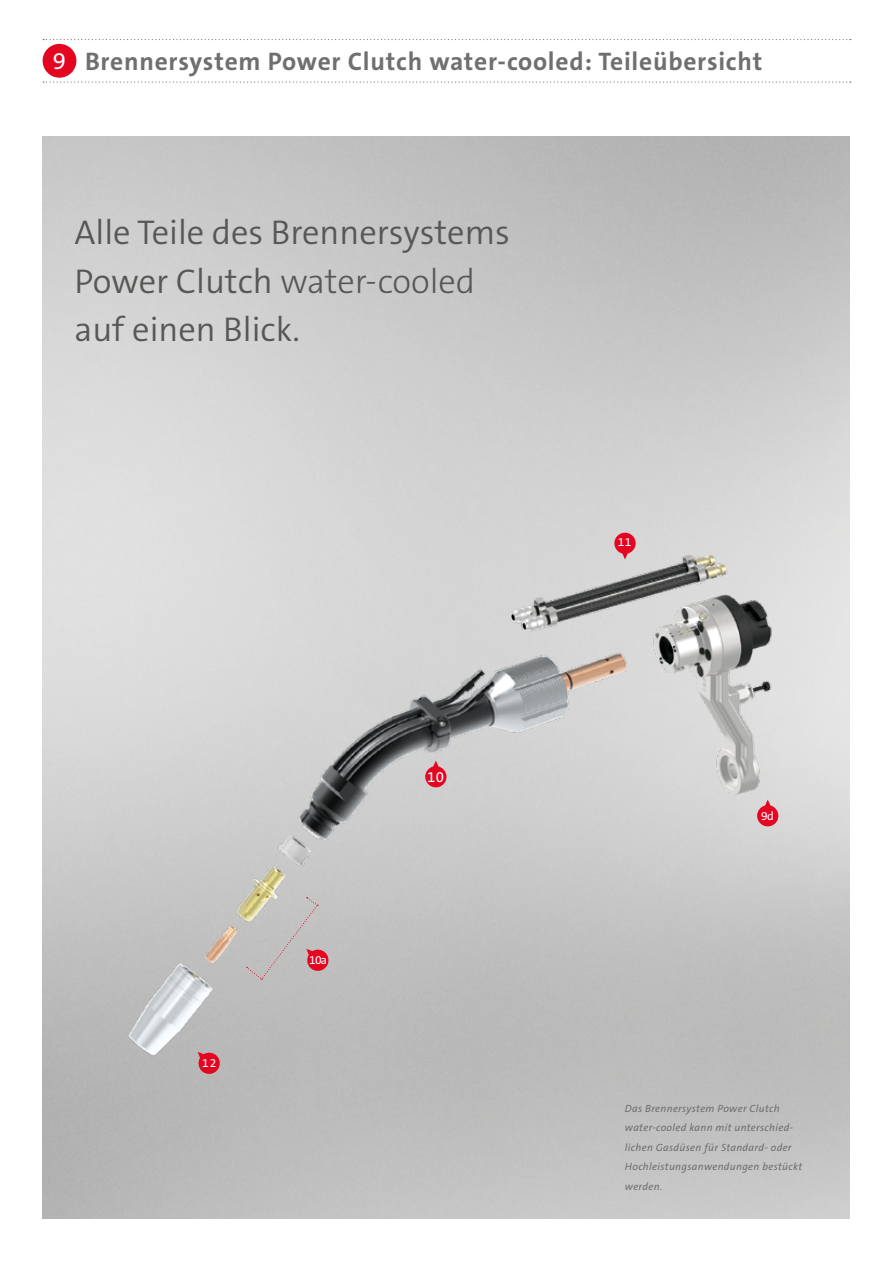
<style>
.page{position:relative;width:893px;height:1263px;background:#fff}
.page>*{position:absolute;margin:0;border:0;box-sizing:border-box;transform-origin:0 0}
.t1{font:300 34.5px/48.8px "The Sans C5";color:#575756}
.t2{font:700 25.5px "The Sans C5";letter-spacing:.03em;color:#706f6f}
.t3{font:15px "The Sans C5";color:#fff}
.t4{font:12px "The Sans C5";letter-spacing:-.04em;color:#fff}
.t5{font:italic 10.5px/19.5px "The Sans C5";letter-spacing:.03em;color:#706f6f}
.s1{font-weight:400;font-size:24px;color:#fff}
.s2{font-style:inherit}
</style>
<div class="page">
<img style="left:102px;top:410px;width:687px;height:704px">
<svg style="left:43px;top:39px;width:808px;height:1px"></svg>
<svg style="left:43px;top:82px;width:808px;height:1px"></svg>
<div style="left:43px;top:44px;width:33px;height:34px;background:#e40521;border-radius:50%"></div>
<svg style="left:198px;top:1052px;width:23px;height:23px"></svg>
<svg style="left:247px;top:897px;width:82px;height:83px;background:#c4b6b4"></svg>
<svg style="left:614px;top:533px;width:22px;height:26px"></svg>
<svg style="left:757px;top:800px;width:21px;height:26px"></svg>
<svg style="left:425px;top:761px;width:21px;height:26px"></svg>
<h2 class="t2" style="left:53px;top:45px;width:711px"><span class="s1">9</span> Brennersystem Power Clutch water-cooled: Teileübersicht</h2>
<h1 class="t1" style="left:74px;top:208px;width:437px">Alle Teile des Brennersystems<br>Power Clutch <span class="s2">water-cooled </span>auf einen Blick.</h1>
<p class="t4" style="left:202px;top:1056px;width:16px">12</p>
<p class="t4" style="left:309px;top:953px;width:20px">10a</p>
<h3 class="t3" style="left:427px;top:767px;width:18px">10</h3>
<p class="t4" style="left:618px;top:535px;width:15px">11</p>
<p class="t4" style="left:761px;top:808px;width:14px">9d</p>
<p class="t5" style="left:625px;top:1098px;width:179px">Das Brennersystem Power Clutch water-cooled kann mit unterschied&shy;lichen Gasdüsen für Standard- oder<br>Hochleistungsanwendungen bestückt werden.</p>
</div>
